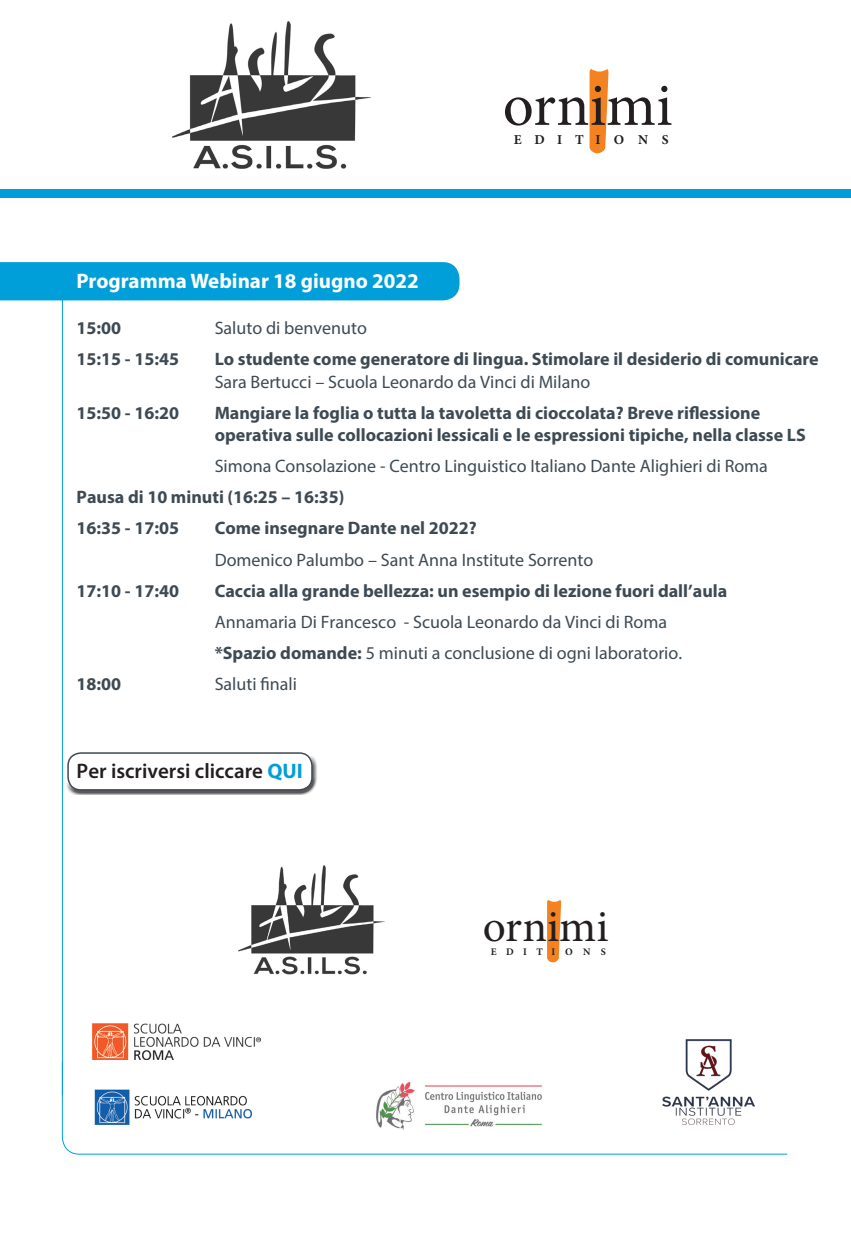
<style>
.page{position:relative;width:851px;height:1234px;background:#fff}
.page>*{position:absolute;margin:0;border:0;box-sizing:border-box;transform-origin:0 0}
.t1{font:61.05px "Minion Pro";color:#231f20}
.t2{font:45.3px "Minion Pro";color:#231f20}
.t3{font:700 21px "Myriad Pro";color:#fff}
.t4{font:600 21px "Myriad Pro";color:#231f20}
.t5{font:700 18px/22.5px "Myriad Pro";color:#3e4a53}
.t6{font:18px "Myriad Pro";color:#3e4a53}
.t7{font:700 13.5px "Minion Pro";letter-spacing:.94em;color:#231f20}
.t8{font:700 10.05px "Minion Pro";letter-spacing:.94em;color:#231f20}
.s1{font-weight:400}
.s2{font-weight:700}
.s3{font-weight:700;color:#009fda}
</style>
<div class="page">
<div style="left:66px;top:755px;width:251px;height:39px;background:#231f20;opacity:.75"></div>
<div style="left:68px;top:752px;width:244px;height:37px;background:#fff;border-radius:13px"></div>
<div style="left:67px;top:752px;width:246px;height:38px;border:2px solid #3e4a53;border-radius:13px"></div>
<div style="left:0;top:262px;width:459px;height:38px;background:#009fda"></div>
<svg style="left:62px;top:1094px;width:725px;height:60px"></svg>
<hr style="left:62px;top:272px;width:1px;height:822px;background:#009fda">
<svg style="left:589px;top:69px;width:19px;height:84px;background:#f6913b"></svg>
<img style="left:173px;top:22px;width:197px;height:147px">
<div style="left:0;top:190px;width:850px;height:8px;background:#009fda"></div>
<svg style="left:547px;top:899px;width:14px;height:63px"></svg>
<img style="left:238px;top:865px;width:147px;height:110px">
<img style="left:93px;top:1023px;width:167px;height:36px">
<img style="left:89px;top:1089px;width:168px;height:35px">
<img style="left:375px;top:1080px;width:168px;height:50px">
<img style="left:662px;top:1039px;width:92px;height:85px">
<p class="t1" style="left:502px;top:64px;width:171px">ornimi</p>
<p class="t7" style="left:513px;top:130px;width:156px">EDITIONS</p>
<p class="t3" style="left:77px;top:267px;width:343px">Programma Webinar 18 giugno 2022</p>
<p class="t5" style="left:77px;top:316px;width:46px">15:00</p>
<p class="t6" style="left:215px;top:317px;width:154px">Saluto di benvenuto</p>
<p class="t5" style="left:77px;top:347px;width:104px">15:15 - 15:45</p>
<p class="t5" style="left:215px;top:347px;width:605px">Lo studente come generatore di lingua. Stimolare il desiderio di comunicare<br><span class="s1">Sara Bertucci – Scuola Leonardo da Vinci di Milano</span></p>
<p class="t5" style="left:77px;top:401px;width:104px">15:50 - 16:20</p>
<p class="t5" style="left:215px;top:401px;width:592px">Mangiare la foglia o tutta la tavoletta di cioccolata? Breve riflessione operativa sulle collocazioni lessicali e le espressioni tipiche, nella classe LS</p>
<p class="t6" style="left:215px;top:455px;width:554px">Simona Consolazione - Centro Linguistico Italiano Dante Alighieri di Roma</p>
<p class="t5" style="left:77px;top:485px;width:269px">Pausa di 10 minuti (16:25 – 16:35)</p>
<p class="t5" style="left:77px;top:516px;width:104px">16:35 - 17:05</p>
<p class="t5" style="left:215px;top:516px;width:264px">Come insegnare Dante nel 2022?</p>
<p class="t6" style="left:215px;top:548px;width:380px">Domenico Palumbo – Sant Anna Institute Sorrento</p>
<p class="t5" style="left:77px;top:578px;width:104px">17:10 - 17:40</p>
<p class="t5" style="left:215px;top:578px;width:514px">Caccia alla grande bellezza: un esempio di lezione fuori dall’aula</p>
<p class="t6" style="left:215px;top:610px;width:454px">Annamaria Di Francesco - Scuola Leonardo da Vinci di Roma</p>
<p class="t6" style="left:215px;top:641px;width:469px"><span class="s2">*Spazio domande:</span> 5 minuti a conclusione di ogni laboratorio.</p>
<p class="t5" style="left:77px;top:671px;width:46px">18:00</p>
<p class="t6" style="left:215px;top:672px;width:84px">Saluti finali</p>
<p class="t4" style="left:77px;top:757px;width:228px">Per iscriversi cliccare <span class="s3">QUI</span></p>
<p class="t2" style="left:482px;top:896px;width:127px">ornimi</p>
<p class="t8" style="left:491px;top:944px;width:116px">EDITIONS</p>
</div>
